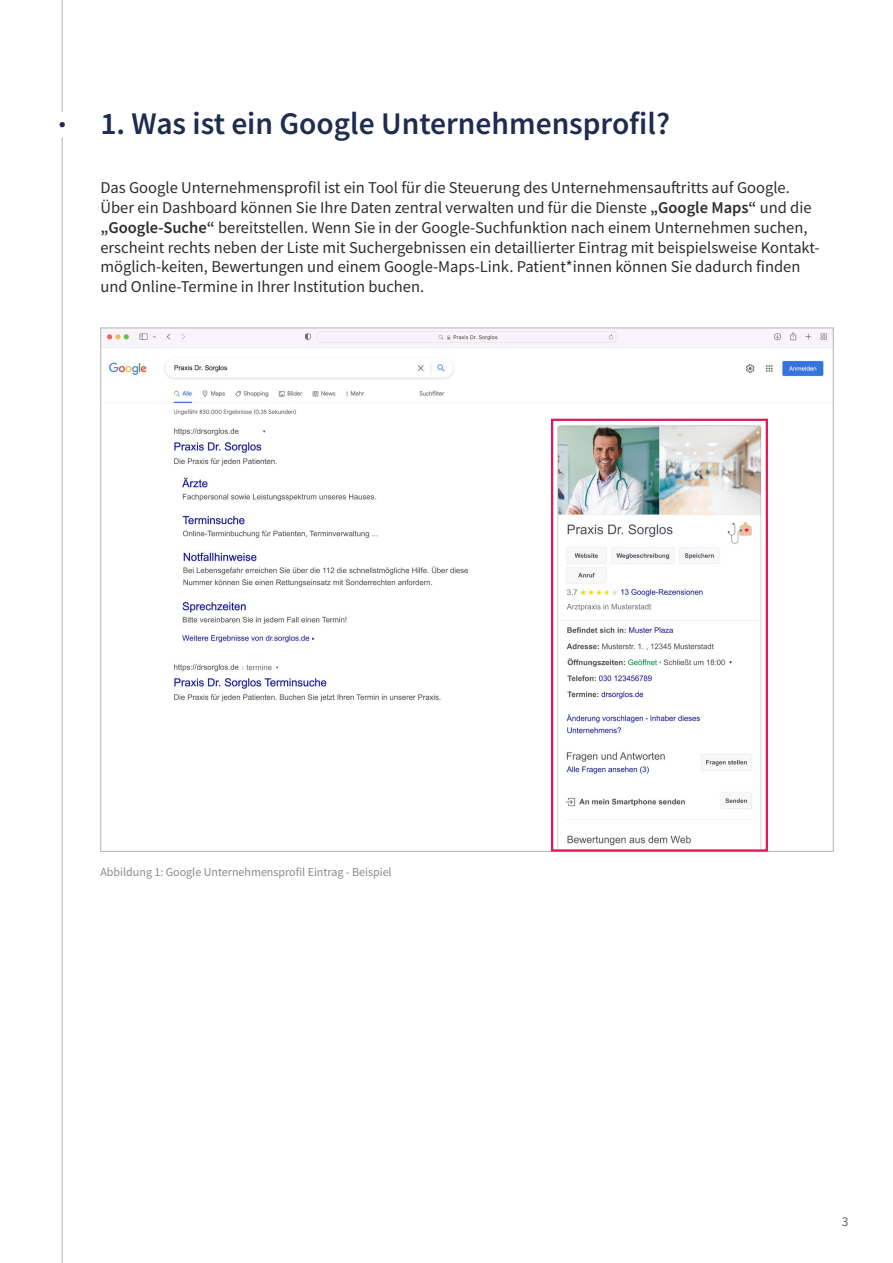
<style>
.page{position:relative;width:893px;height:1263px;background:#fff}
.page>*{position:absolute;margin:0;border:0;box-sizing:border-box;transform-origin:0 0}
.t1{font:600 31.5px "Source Sans Pro";color:#1e2c50}
.Absatzformat_1{font:16.5px/19.8px "Source Sans Pro";color:#2f2d2c}
.t2{font:13.5px "Source Sans Pro";color:#666}
.t3{font:12px "Source Sans Pro";color:#8a8a8b}
.s1{font-weight:600}
</style>
<div class="page">
<hr style="left:62px;top:0;width:1px;height:112px;background:#b2bac4">
<hr style="left:62px;top:138px;width:1px;height:1125px;background:#b2bac4">
<svg style="left:60px;top:122px;width:5px;height:5px"></svg>
<img style="left:102px;top:330px;width:729px;height:519px">
<div style="left:551px;top:419px;width:217px;height:433px;border:2px solid #e61657"></div>
<p class="t1" style="left:100px;top:103px;width:571px">1. Was ist ein Google Unternehmensprofil?</p>
<p class="Absatzformat_1" style="left:100px;top:178px;width:721px">Das Google Unternehmensprofil ist ein Tool für die Steuerung des Unternehmensauftritts auf Google.<br>Über ein Dashboard können Sie Ihre Daten zentral verwalten und für die Dienste <span class="s1">„Google Maps“</span> und die <span class="s1">„Google-Suche“</span> bereitstellen. Wenn Sie in der Google-Suchfunktion nach einem Unternehmen suchen, erscheint rechts neben der Liste mit Suchergebnissen ein detaillierter Eintrag mit beispielsweise Kontakt&shy;möglich-keiten, Bewertungen und einem Google-Maps-Link. Patient*innen können Sie dadurch finden</p>
<p class="Absatzformat_1" style="left:100px;top:277px;width:325px">und Online-Termine in Ihrer Institution buchen.</p>
<p class="t3" style="left:100px;top:865px;width:293px">Abbildung 1: Google Unternehmensprofil Eintrag - Beispiel</p>
<p class="t2" style="left:842px;top:1213px;width:8px">3</p>
</div>
